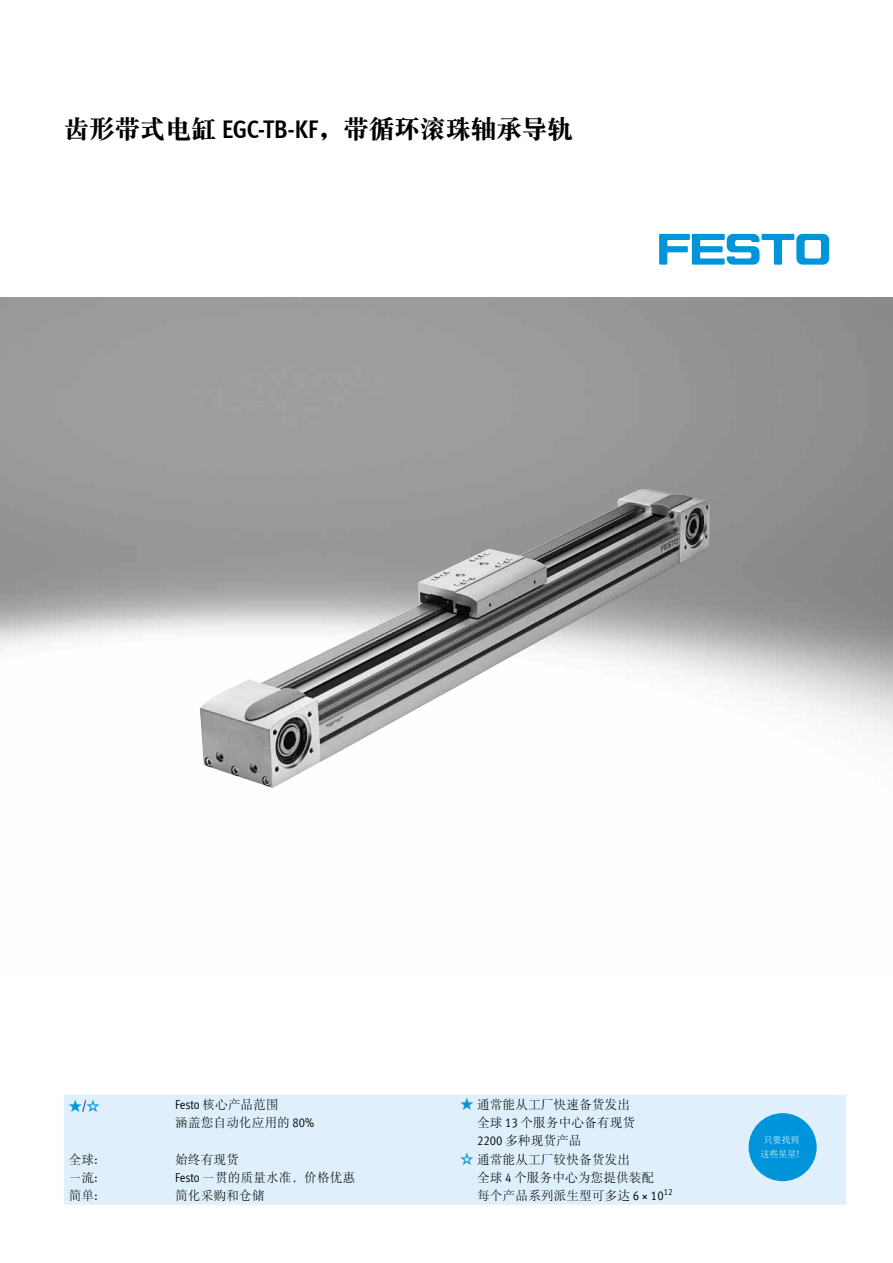
<style>
.page{position:relative;width:893px;height:1263px;background:#fff}
.page>*{position:absolute;margin:0;border:0;box-sizing:border-box;transform-origin:0 0}
.t1{font:25.5px "DF Song GB W9";color:#000}
.t2{font:12.75px/18px "DF Song GB W3";color:#000}
.t3{font:12.75px "Meto Pict 182";color:#0095db}
.t4{font:9px/13.5px "DF Song GB W3";color:#fff;text-align:center}
.s1{font-family:"Meta Cond LF";font-weight:700}
.s2{font-family:"Meta Cond LF";color:#000}
.s3{font-family:"Meta Cond LF"}
.s4{font-family:"Meto Pict 182";color:#0095db}
</style>
<div class="page">
<svg style="left:659px;top:234px;width:170px;height:31px"></svg>
<img style="left:200px;top:489px;width:510px;height:299px">
<div style="left:64px;top:1095px;width:782px;height:110px;background:#dff0fc"></div>
<div style="left:749px;top:1113px;width:68px;height:68px;background:#0095db;border-radius:50%"></div>
<h1 class="t1" style="left:64px;top:115px;width:511px">齿形带式电缸 <span class="s1">EGC-TB-KF</span>，带循环滚珠轴承导轨</h1>
<p class="t3" style="left:69px;top:1098px;width:32px">E<span class="s2">/</span>R</p>
<p class="t2" style="left:175px;top:1095px;width:141px"><span class="s3">Festo</span> 核心产品范围<br>涵盖您自动化应用的 <span class="s3">80%</span></p>
<p class="t2" style="left:477px;top:1095px;width:160px;text-indent:-17px"><span class="s4">Q</span>通常能从工厂快速备货发出全球 <span class="s3">13</span> 个服务中心备有现货<br><span class="s3">2200</span> 多种现货产品</p>
<p class="t2" style="left:69px;top:1150px;width:30px;text-align:justify">全球<span class="s3">:</span>一流<span class="s3">:</span>简单<span class="s3">:</span></p>
<p class="t2" style="left:175px;top:1150px;width:182px">始终有现货<br><span class="s3">Festo</span> 一贯的质量水准，价格优惠简化采购和仓储</p>
<p class="t2" style="left:477px;top:1150px;width:197px;text-indent:-17px"><span class="s4">W</span>通常能从工厂较快备货发出<br>全球 <span class="s3">4</span> 个服务中心为您提供装配<br>每个产品系列派生型可多达 <span class="s3">6 × 10</span><sup>12</sup></p>
<p class="t4" style="left:761px;top:1133px;width:46px">只要找到这些星星！</p>
</div>
